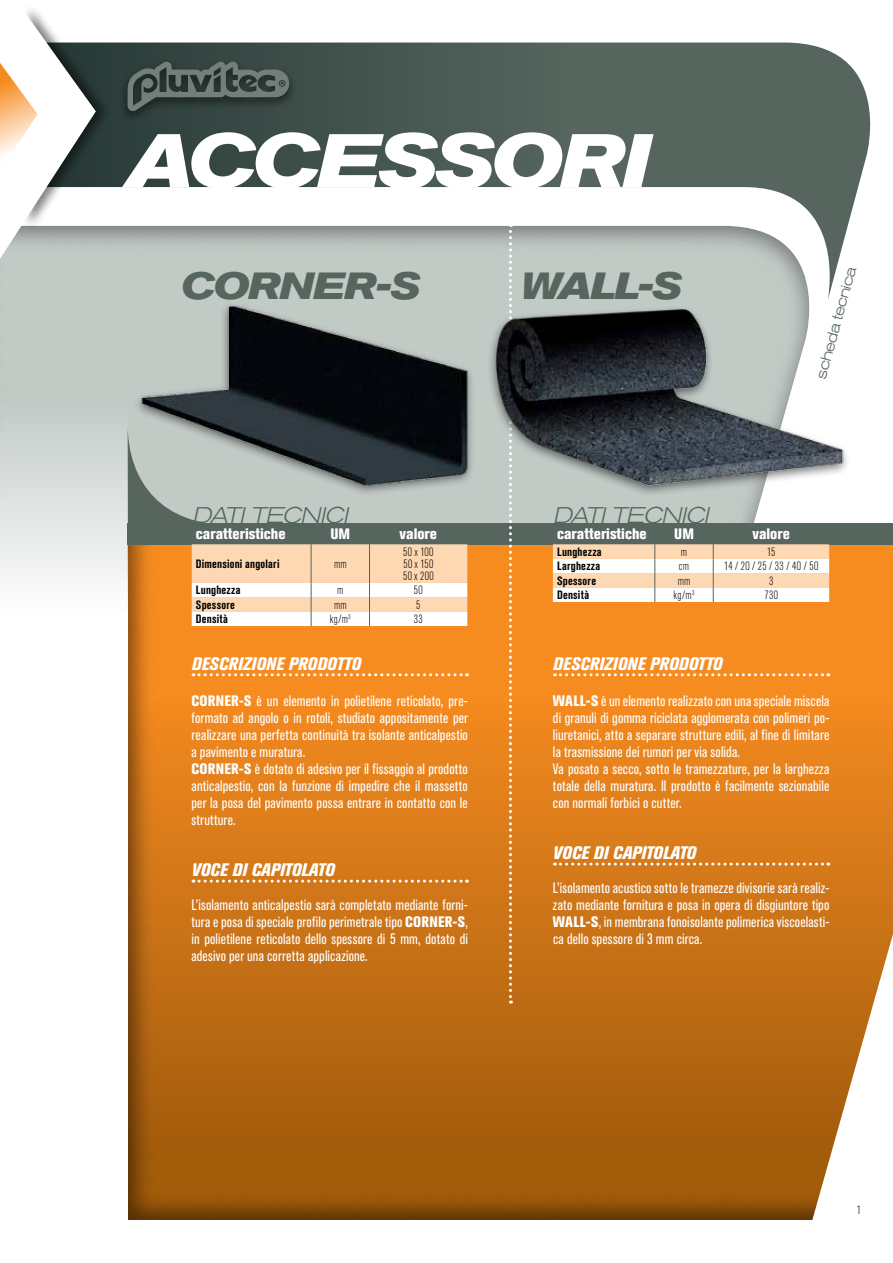
<style>
.page{position:relative;width:893px;height:1263px;background:#fff}
.page>*{position:absolute;margin:0;border:0;box-sizing:border-box;transform-origin:0 0}
.t1{font:italic 700 expanded 75px "Akzidenz Grotesk BQ";letter-spacing:-.055em;color:#fff}
.t2{font:italic 700 expanded 37.5px "Akzidenz Grotesk BQ";letter-spacing:-.05em;color:#56655d}
.t3{font:italic 300 expanded 22.5px "Akzidenz Grotesk BQ";color:#56655d}
.t4{font:italic 800 condensed 18px "Akzidenz Grotesk BQ";color:#fff}
.t5{font:condensed 15px/17px "Akzidenz Grotesk BQ";letter-spacing:.01em;color:#fff}
.t6{font:800 condensed 15px "Akzidenz Grotesk BQ";color:#fff}
.t7{font:300 expanded 15px "Akzidenz Grotesk BQ";color:#56655d}
.t8{font:700 condensed 12px "Akzidenz Grotesk BQ";letter-spacing:.02em;color:#000}
.t9{font:300 condensed 12px/12px "Akzidenz Grotesk BQ";letter-spacing:.03em;color:#000;text-align:justify}
.s1{font-weight:800}
</style>
<div class="page">
<div style="left:0;top:224px;width:809px;height:1039px;background:#000;opacity:.4"></div>
<div style="left:127px;top:531px;width:766px;height:690px;background:#000;opacity:.5"></div>
<svg style="left:0;top:43px;width:871px;height:257px"></svg>
<div style="left:21px;top:3px;width:92px;height:228px;background:#000;opacity:.5"></div>
<svg style="left:0;top:3px;width:96px;height:256px"></svg>
<svg style="left:193px;top:673px;width:274px;height:3px"></svg>
<svg style="left:193px;top:880px;width:274px;height:3px"></svg>
<svg style="left:554px;top:673px;width:275px;height:3px"></svg>
<svg style="left:554px;top:862px;width:275px;height:3px"></svg>
<svg style="left:0;top:404px;width:128px;height:859px"></svg>
<div style="left:34px;top:1220px;width:859px;height:43px;background:#fff"></div>
<svg style="left:812px;top:934px;width:81px;height:286px"></svg>
<div style="left:128px;top:523px;width:765px;height:21px;background:#56655d"></div>
<svg style="left:128px;top:501px;width:339px;height:125px"></svg>
<svg style="left:553px;top:544px;width:276px;height:58px"></svg>
<img style="left:126px;top:290px;width:358px;height:211px">
<svg style="left:509px;top:224px;width:3px;height:779px"></svg>
<img style="left:483px;top:296px;width:370px;height:199px">
<div style="left:118px;top:57px;width:180px;height:67px;background:#000;opacity:.5"></div>
<svg style="left:128px;top:62px;width:161px;height:49px;background:#46544f"></svg>
<h1 class="t1" style="left:128px;top:115px;width:526px">ACCESSORI</h1>
<h2 class="t2" style="left:181px;top:263px;width:241px">CORNER-S</h2>
<h2 class="t2" style="left:521px;top:263px;width:163px">WALL-S</h2>
<h3 class="t3" style="left:192px;top:502px;width:163px">DATITECNICI</h3>
<h3 class="t3" style="left:553px;top:502px;width:163px">DATITECNICI</h3>
<p class="t7" style="left:812px;top:376px;width:117px;rotate:-74deg">scheda tecnica</p>
<p class="t6" style="left:196px;top:525px;width:91px">caratteristiche</p>
<p class="t6" style="left:330px;top:525px;width:21px">UM</p>
<p class="t6" style="left:400px;top:525px;width:39px">valore</p>
<p class="t8" style="left:196px;top:557px;width:85px">Dimensioni angolari</p>
<p class="t9" style="left:334px;top:558px;width:14px">mm</p>
<p class="t9" style="left:403px;top:546px;width:32px">50 x 100<br>50 x 150<br>50 x 200</p>
<p class="t8" style="left:196px;top:583px;width:46px">Lunghezza</p>
<p class="t9" style="left:337px;top:584px;width:8px">m</p>
<p class="t9" style="left:414px;top:584px;width:10px">50</p>
<p class="t8" style="left:196px;top:598px;width:40px">Spessore</p>
<p class="t9" style="left:334px;top:599px;width:14px">mm</p>
<p class="t9" style="left:416px;top:599px;width:6px">5</p>
<p class="t8" style="left:196px;top:612px;width:34px">Densità</p>
<p class="t9" style="left:330px;top:613px;width:22px">kg/m<sup>3</sup></p>
<p class="t9" style="left:414px;top:613px;width:10px">33</p>
<p class="t4" style="left:192px;top:654px;width:171px">DESCRIZIONE PRODOTTO</p>
<p class="t5" style="left:192px;top:692px;width:278px"><span class="s1">CORNER-S</span> è un elemento in polietilene reticolato, pre&shy;formato ad angolo o in rotoli, studiato appositamente per realizzare una perfetta continuità tra isolante anticalpestio a pavimento e muratura.<br><span class="s1">CORNER-S</span> è dotato di adesivo per il fissaggio al prodotto anticalpestio, con la funzione di impedire che il massetto per la posa del pavimento possa entrare in contatto con le strutture.</p>
<p class="t4" style="left:192px;top:860px;width:144px">VOCE DI CAPITOLATO</p>
<p class="t5" style="left:192px;top:897px;width:278px;text-align:justify">L’isolamento anticalpestio sarà completato mediante forni&shy;tura e posa di speciale profilo perimetrale tipo <span class="s1">CORNER-S</span>, in polietilene reticolato dello spessore di 5 mm, dotato di adesivo per una corretta applicazione.</p>
<p class="t6" style="left:557px;top:525px;width:91px">caratteristiche</p>
<p class="t6" style="left:674px;top:525px;width:21px">UM</p>
<p class="t6" style="left:752px;top:525px;width:39px">valore</p>
<p class="t8" style="left:557px;top:545px;width:46px">Lunghezza</p>
<p class="t9" style="left:681px;top:546px;width:8px">m</p>
<p class="t9" style="left:767px;top:546px;width:10px">15</p>
<p class="t8" style="left:557px;top:559px;width:45px">Larghezza</p>
<p class="t9" style="left:679px;top:560px;width:12px">cm</p>
<p class="t9" style="left:724px;top:560px;width:96px">14 / 20 / 25 / 33 / 40 / 50</p>
<p class="t8" style="left:557px;top:574px;width:40px">Spessore</p>
<p class="t9" style="left:678px;top:575px;width:14px">mm</p>
<p class="t9" style="left:769px;top:575px;width:6px">3</p>
<p class="t8" style="left:557px;top:588px;width:34px">Densità</p>
<p class="t9" style="left:674px;top:589px;width:22px">kg/m<sup>3</sup></p>
<p class="t9" style="left:764px;top:589px;width:15px">730</p>
<p class="t4" style="left:553px;top:654px;width:171px">DESCRIZIONE PRODOTTO</p>
<p class="t5" style="left:553px;top:692px;width:278px"><span class="s1">WALL-S</span> è un elemento realizzato con una speciale miscela di granuli di gomma riciclata agglomerata con polimeri po&shy;liuretanici, atto a separare strutture edili, al fine di limitare la trasmissione dei rumori per via solida.<br>Va posato a secco, sotto le tramezzature, per la larghezza totale della muratura. Il prodotto è facilmente sezionabile con normali forbici o cutter.</p>
<p class="t4" style="left:553px;top:843px;width:144px">VOCE DI CAPITOLATO</p>
<p class="t5" style="left:553px;top:880px;width:278px;text-align:justify">L’isolamento acustico sotto le tramezze divisorie sarà realiz&shy;zato mediante fornitura e posa in opera di disgiuntore tipo <span class="s1">WALL-S</span>, in membrana fonoisolante polimerica viscoelasti&shy;ca dello spessore di 3 mm circa.</p>
<p class="t9" style="left:857px;top:1204px;width:6px">1</p>
</div>
